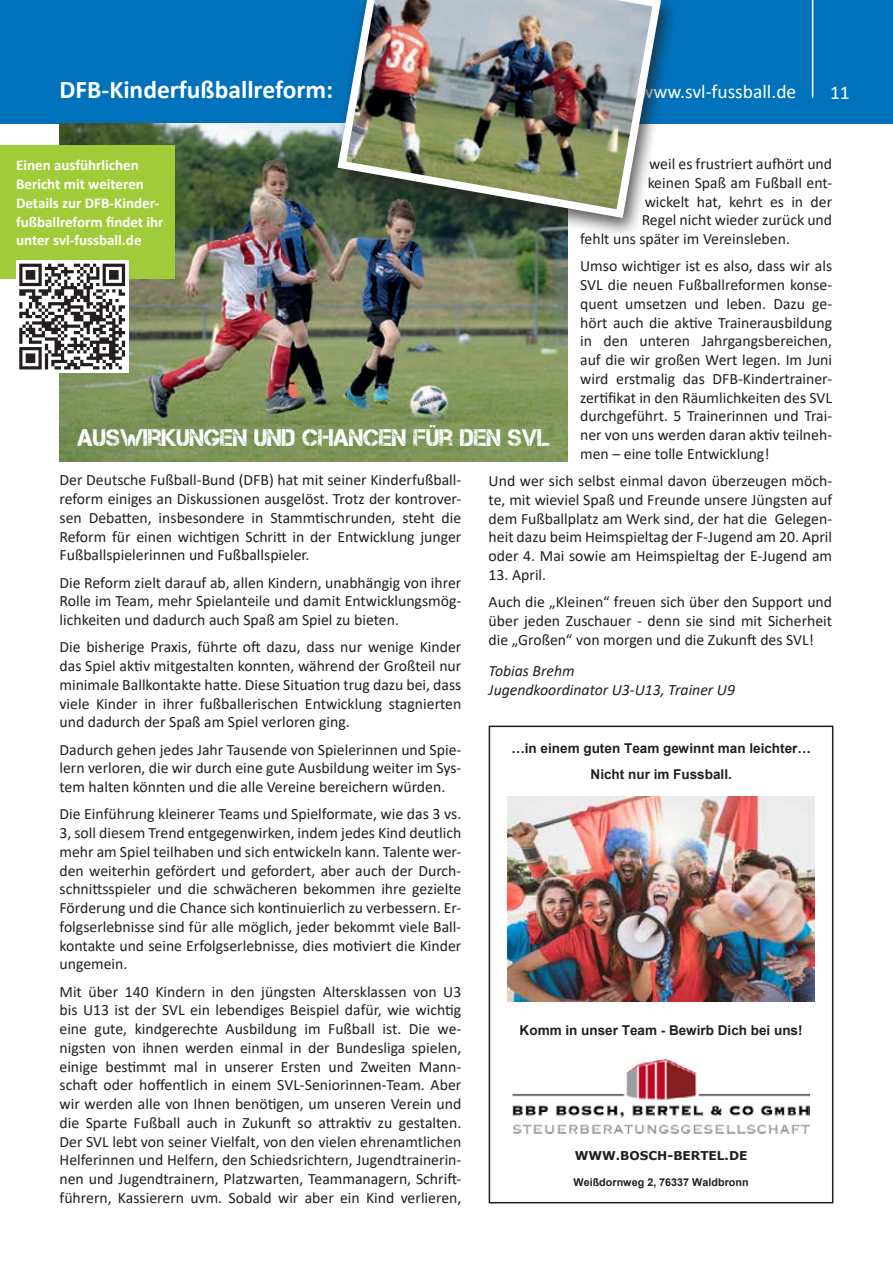
<style>
.page{position:relative;width:893px;height:1263px;background:#fff}
.page>*{position:absolute;margin:0;border:0;box-sizing:border-box;transform-origin:0 0}
.Headline_negativ{font:700 25.5px "Calibri";color:#fff}
.Headline_negativ-2{font:24px "Captureit";color:#fff}
.t1{font:19.5px "Calibri";color:#fff}
.Fließtext_10_5_pt{font:15.75px/18.8px "Calibri";color:#231f20;text-align:justify}
.Fließtext_10_5_pt-2{font:italic 15.75px "Calibri";color:#231f20}
.Fließtext_10_5_pt-3{font:700 15px/18.8px "Calibri";color:#fff}
.t2{font:700 13.5px/26.4px "Arial";color:#231f20;text-align:center}
.t3{font:700 12.15px "Verdana";color:#231f20}
.t4{font:700 10.8px "Arial";color:#231f20}
</style>
<div class="page">
<div style="left:0;top:0;width:893px;height:123px;background:#0072bc"></div>
<hr style="left:812px;top:0;width:1px;height:98px;background:#fff">
<img style="left:507px;top:796px;width:308px;height:205px">
<img style="left:513px;top:1058px;width:296px;height:75px">
<div style="left:489px;top:725px;width:344px;height:478px;border:2px solid #231f20"></div>
<img style="left:60px;top:123px;width:507px;height:339px">
<div style="left:329px;top:0;width:350px;height:238px;background:#231f20;opacity:.75"></div>
<img style="left:333px;top:0;width:332px;height:222px">
<div style="left:0;top:145px;width:174px;height:134px;background:#a1cc3a"></div>
<div style="left:16px;top:260px;width:112px;height:113px;background:linear-gradient(to right,#fff,#fff)"></div>
<svg style="left:19px;top:264px;width:106px;height:105px"></svg>
<p class="Headline_negativ" style="left:60px;top:71px;width:275px">DFB-Kinderfußballreform:</p>
<p class="t1" style="left:639px;top:78px;width:158px">www.svl-fussball.de</p>
<p class="t1" style="left:830px;top:79px;width:21px">11</p>
<p class="Fließtext_10_5_pt" style="left:649px;top:154px;width:184px">weil es frustriert aufhört und</p>
<p class="Fließtext_10_5_pt" style="left:648px;top:173px;width:186px">keinen Spaß am Fußball ent-</p>
<p class="Fließtext_10_5_pt" style="left:645px;top:192px;width:189px">wickelt hat, kehrt es in der</p>
<p class="Fließtext_10_5_pt" style="left:642px;top:210px;width:192px">Regel nicht wieder zurück und</p>
<p class="Fließtext_10_5_pt" style="left:580px;top:229px;width:211px">fehlt uns später im Vereinsleben.</p>
<p class="Fließtext_10_5_pt" style="left:580px;top:256px;width:253px">Umso wichtiger ist es also, dass wir als SVL die neuen Fußballreformen konse&shy;quent umsetzen und leben. Dazu ge&shy;hört auch die aktive Trainerausbildung in den unteren Jahrgangsbereichen, auf die wir großen Wert legen. Im Juni wird erstmalig das DFB-Kindertrainer&shy;zertifikat in den Räumlichkeiten des SVL durchgeführt. 5 Trainerinnen und Trai&shy;ner von uns werden daran aktiv teilneh&shy;men – eine tolle Entwicklung!</p>
<p class="Fließtext_10_5_pt" style="left:489px;top:471px;width:345px">Und wer sich selbst einmal davon überzeugen möch&shy;te, mit wieviel Spaß und Freunde unsere Jüngsten auf dem Fußballplatz am Werk sind, der hat die Gelegen&shy;heit dazu beim Heimspieltag der F-Jugend am 20. April oder 4. Mai sowie am Heimspieltag der E-Jugend am</p>
<p class="Fließtext_10_5_pt" style="left:489px;top:565px;width:59px">13. April.</p>
<p class="Fließtext_10_5_pt" style="left:489px;top:592px;width:345px">Auch die „Kleinen“ freuen sich über den Support und über jeden Zuschauer - denn sie sind mit Sicherheit die „Großen“ von morgen und die Zukunft des SVL!</p>
<p class="Fließtext_10_5_pt-2" style="left:489px;top:660px;width:87px">Tobias Brehm</p>
<p class="Fließtext_10_5_pt-2" style="left:489px;top:679px;width:248px">Jugendkoordinator U3-U13, Trainer U9</p>
<p class="Fließtext_10_5_pt-3" style="left:16px;top:156px;width:149px">Einen ausführlichen<br>Bericht mit weiteren<br>Details zur DFB-Kinder&shy;fußballreform findet ihr unter svl-fussball.de</p>
<p class="Headline_negativ-2" style="left:78px;top:424px;width:474px">AUSWIRKUNGEN UND CHANCEN FÜR DEN SVL</p>
<p class="Fließtext_10_5_pt" style="left:60px;top:470px;width:403px">Der Deutsche Fußball-Bund (DFB) hat mit seiner Kinderfußball&shy;reform einiges an Diskussionen ausgelöst. Trotz der kontrover&shy;sen Debatten, insbesondere in Stammtischrunden, steht die Reform für einen wichtigen Schritt in der Entwicklung junger Fußballspielerinnen und Fußballspieler.</p>
<p class="Fließtext_10_5_pt" style="left:60px;top:573px;width:403px">Die Reform zielt darauf ab, allen Kindern, unabhängig von ihrer Rolle im Team, mehr Spielanteile und damit Entwicklungsmög&shy;lichkeiten und dadurch auch Spaß am Spiel zu bieten.</p>
<p class="Fließtext_10_5_pt" style="left:60px;top:637px;width:403px">Die bisherige Praxis, führte oft dazu, dass nur wenige Kinder das Spiel aktiv mitgestalten konnten, während der Großteil nur minimale Ballkontakte hatte. Diese Situation trug dazu bei, dass viele Kinder in ihrer fußballerischen Entwicklung stagnierten und dadurch der Spaß am Spiel verloren ging.</p>
<p class="Fließtext_10_5_pt" style="left:60px;top:740px;width:403px">Dadurch gehen jedes Jahr Tausende von Spielerinnen und Spie&shy;lern verloren, die wir durch eine gute Ausbildung weiter im Sys&shy;tem halten könnten und die alle Vereine bereichern würden.</p>
<p class="Fließtext_10_5_pt" style="left:60px;top:804px;width:403px">Die Einführung kleinerer Teams und Spielformate, wie das 3 vs.<br>3, soll diesem Trend entgegenwirken, indem jedes Kind deutlich mehr am Spiel teilhaben und sich entwickeln kann. Talente wer&shy;den weiterhin gefördert und gefordert, aber auch der Durch&shy;schnittsspieler und die schwächeren bekommen ihre gezielte Förderung und die Chance sich kontinuierlich zu verbessern. Er&shy;folgserlebnisse sind für alle möglich, jeder bekommt viele Ball&shy;kontakte und seine Erfolgserlebnisse, dies motiviert die Kinder ungemein.</p>
<p class="Fließtext_10_5_pt" style="left:60px;top:982px;width:403px">Mit über 140 Kindern in den jüngsten Altersklassen von U3 bis U13 ist der SVL ein lebendiges Beispiel dafür, wie wichtig eine gute, kindgerechte Ausbildung im Fußball ist. Die we&shy;nigsten von ihnen werden einmal in der Bundesliga spielen, einige bestimmt mal in unserer Ersten und Zweiten Mann&shy;schaft oder hoffentlich in einem SVL-Seniorinnen-Team. Aber wir werden alle von Ihnen benötigen, um unseren Verein und die Sparte Fußball auch in Zukunft so attraktiv zu gestalten.<br>Der SVL lebt von seiner Vielfalt, von den vielen ehrenamtlichen Helferinnen und Helfern, den Schiedsrichtern, Jugendtrainerin&shy;nen und Jugendtrainern, Platzwarten, Teammanagern, Schrift&shy;führern, Kassierern uvm. Sobald wir aber ein Kind verlieren,</p>
<p class="t2" style="left:511px;top:735px;width:301px">…in einem guten Team gewinnt man leichter…<br>Nicht nur im Fussball.</p>
<p class="t2" style="left:520px;top:1017px;width:285px">Komm in unser Team - Bewirb Dich bei uns!</p>
<p class="t3" style="left:575px;top:1147px;width:174px">WWW.BOSCH-BERTEL.DE</p>
<p class="t4" style="left:573px;top:1175px;width:177px">Weißdornweg 2, 76337 Waldbronn</p>
</div>
